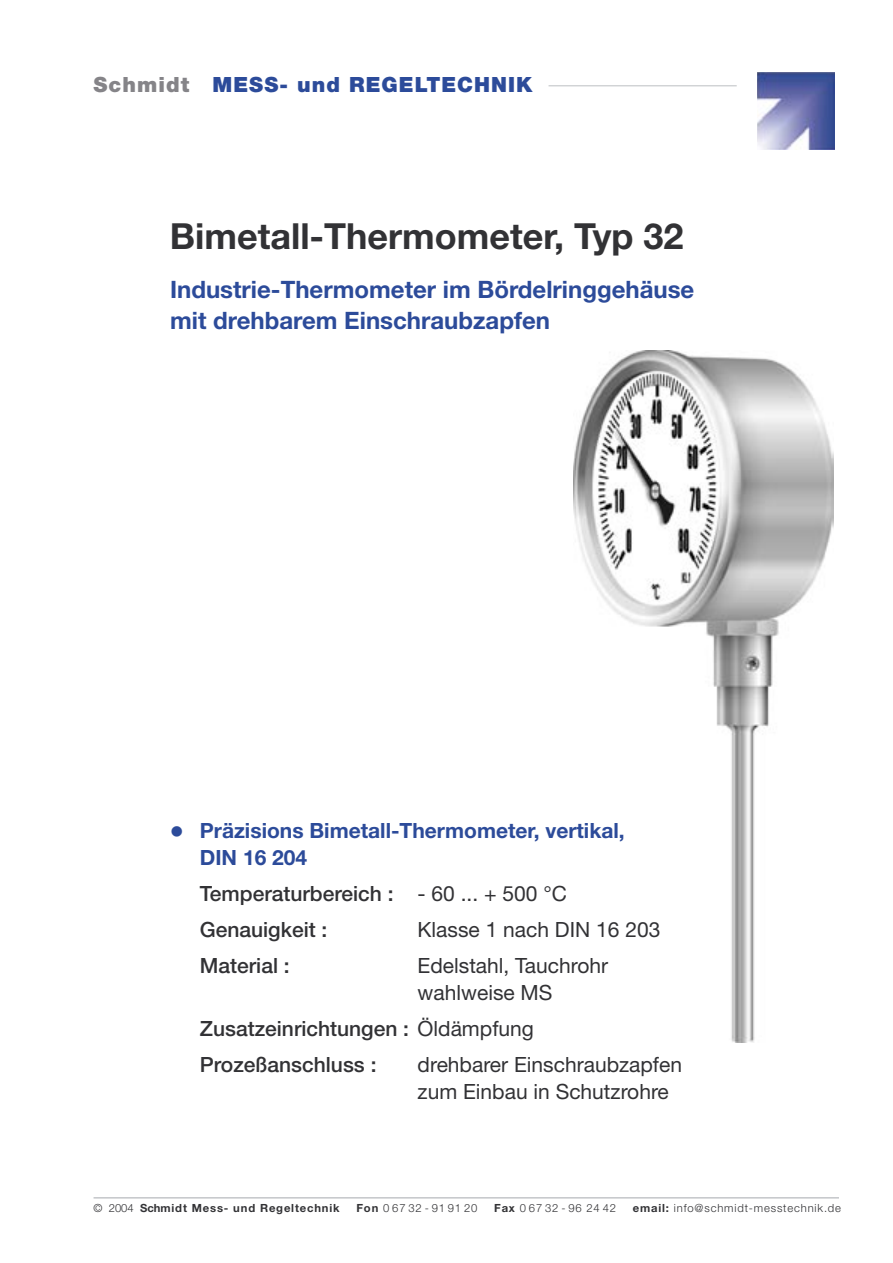
<style>
.page{position:relative;width:893px;height:1263px;background:#fff}
.page>*{position:absolute;margin:0;border:0;box-sizing:border-box;transform-origin:0 0}
.t1{font:700 36px "Helvetica Neue";color:#323235}
.t2{font:700 24px/31.5px "Helvetica Neue";color:#2c4b9a}
.t3{font:500 21px "Helvetica Neue";color:#323235}
.t4{font:21px/27px "Helvetica Neue";color:#323235}
.t5{font:700 21px/27px "Helvetica Neue";color:#2c4b9a}
.t6{font:900 21px "Helvetica Neue";letter-spacing:.05em;color:#2c4b9a}
.t7{font:300 11.25px "Helvetica Neue";letter-spacing:.075em;color:#323235}
.t8{font:700 11.25px "Helvetica Neue";letter-spacing:.075em;color:#323235}
.s1{color:#858488}
.s2{font-weight:400}
.s3{font-weight:300}
.s4{font-weight:700}
</style>
<div class="page">
<img style="left:758px;top:72px;width:77px;height:77px">
<hr style="left:549px;top:85px;width:188px;height:1px;background:#c4c6c9">
<hr style="left:94px;top:1197px;width:745px;height:1px;background:#c4c6c9">
<svg style="left:190px;top:1198px;width:157px;height:1px"></svg>
<svg style="left:354px;top:1198px;width:126px;height:1px"></svg>
<svg style="left:492px;top:1198px;width:127px;height:1px"></svg>
<svg style="left:630px;top:1198px;width:209px;height:1px"></svg>
<img style="left:573px;top:351px;width:260px;height:691px">
<p class="t6" style="left:94px;top:72px;width:441px"><span class="s1">Schmidt</span> MESS- und REGELTECHNIK</p>
<p class="t1" style="left:170px;top:214px;width:515px">Bimetall-Thermometer, Typ 32</p>
<p class="t2" style="left:170px;top:273px;width:526px">Industrie-Thermometer im Bördelringgehäuse mit drehbarem Einschraubzapfen</p>
<p class="t5" style="left:200px;top:817px;width:426px;text-indent:-30px">● Präzisions Bimetall-Thermometer, vertikal,<br>DIN 16 204</p>
<p class="t3" style="left:200px;top:881px;width:369px">Temperaturbereich : <span class="s2">- 60 ... + 500 °C</span></p>
<p class="t3" style="left:200px;top:917px;width:129px">Genauigkeit :</p>
<p class="t4" style="left:418px;top:916px;width:244px">Klasse 1 nach DIN 16 203</p>
<p class="t3" style="left:200px;top:953px;width:91px">Material :</p>
<p class="t4" style="left:418px;top:952px;width:192px">Edelstahl, Tauchrohr wahlweise MS</p>
<p class="t3" style="left:200px;top:1016px;width:336px">Zusatzeinrichtungen : <span class="s2">Öldämpfung</span></p>
<p class="t3" style="left:200px;top:1052px;width:178px">Prozeßanschluss :</p>
<p class="t4" style="left:418px;top:1051px;width:266px">drehbarer Einschraubzapfen zum Einbau in Schutzrohre</p>
<p class="t8" style="left:94px;top:1201px;width:248px"><span class="s3">© 2004</span> Schmidt Mess- und Regeltechnik</p>
<p class="t7" style="left:356px;top:1201px;width:122px"><span class="s4">Fon</span> 0 67 32 - 91 91 20</p>
<p class="t7" style="left:494px;top:1201px;width:123px"><span class="s4">Fax</span> 0 67 32 - 96 24 42</p>
<p class="t7" style="left:633px;top:1201px;width:210px"><span class="s4">email:</span> info@schmidt-messtechnik.de</p>
</div>
